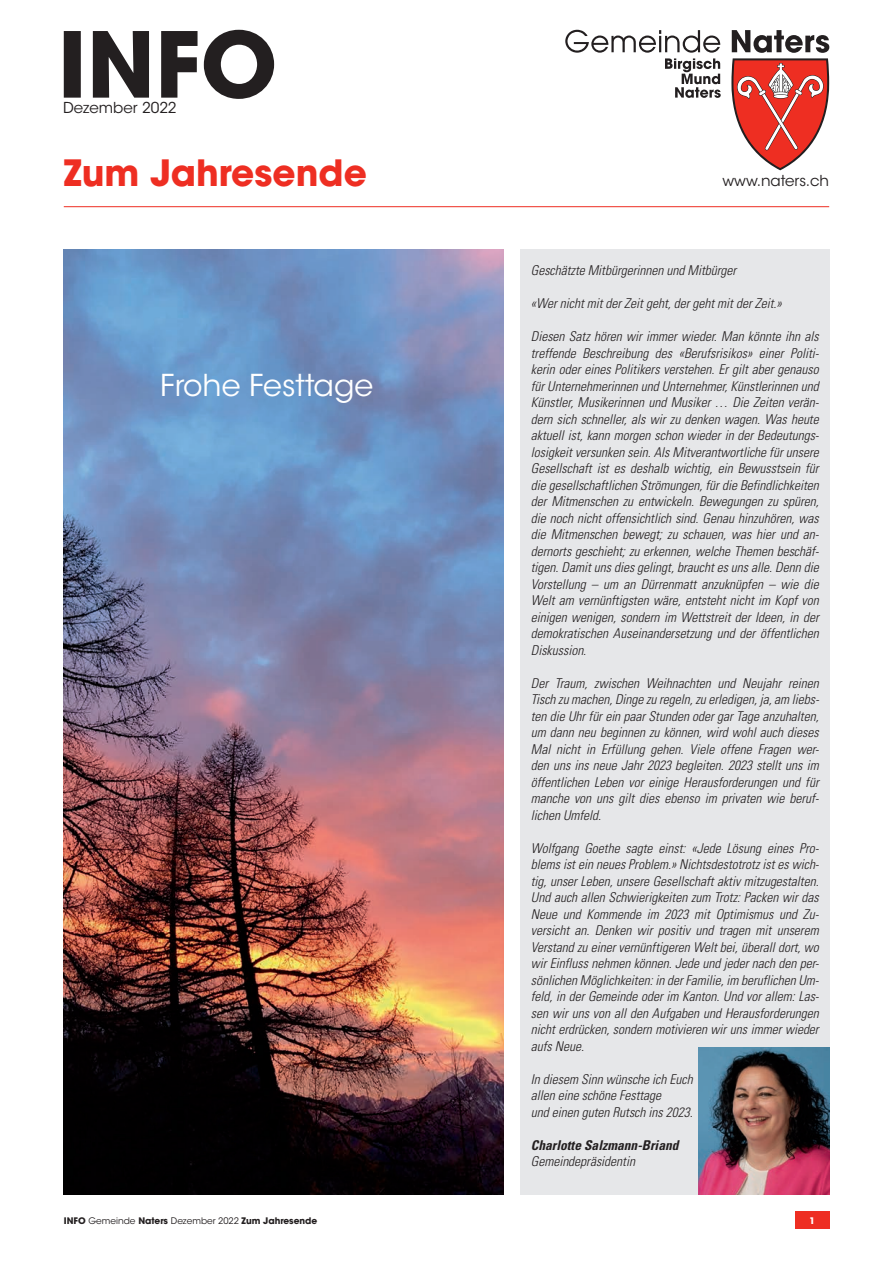
<style>
.page{position:relative;width:893px;height:1263px;background:#fff}
.page>*{position:absolute;margin:0;border:0;box-sizing:border-box;transform-origin:0 0}
.t1{font:700 36px "ITC Avant Garde Std";color:#ee2e22}
.t2{font:30px "ITC Avant Garde Std";color:#fff}
.t3{font:15px "ITC Avant Garde Std";color:#231f20}
.t4{font:italic 300 condensed 13.5px/16.5px "Univers LT Std";color:#231f20;text-align:justify}
.t5{font:italic 700 condensed 13.5px "Univers LT Std";color:#231f20}
.t6{font:700 9px "ITC Avant Garde Std";color:#231f20}
.t7{font:700 9px "ITC Avant Garde Std";color:#fff}
.s1{font-weight:400}
</style>
<div class="page">
<div style="left:795px;top:1212px;width:34px;height:17px;background:#ee2e22"></div>
<img style="left:64px;top:249px;width:439px;height:945px">
<svg style="left:565px;top:30px;width:156px;height:68px"></svg>
<svg style="left:731px;top:30px;width:98px;height:140px"></svg>
<svg style="left:64px;top:30px;width:210px;height:69px"></svg>
<hr style="left:64px;top:206px;width:765px;height:1px;background:#ee2e22">
<div style="left:520px;top:249px;width:309px;height:945px;background:#e6e7e9"></div>
<img style="left:699px;top:1047px;width:130px;height:147px">
<p class="t3" style="left:63px;top:99px;width:115px">Dezember 2022</p>
<p class="t1" style="left:64px;top:149px;width:305px">Zum Jahresende</p>
<p class="t2" style="left:160px;top:367px;width:215px">Frohe Festtage</p>
<p class="t3" style="left:722px;top:172px;width:108px">www.naters.ch</p>
<p class="t4" style="left:531px;top:262px;width:207px">Geschätzte Mitbürgerinnen und Mitbürger</p>
<p class="t4" style="left:531px;top:295px;width:252px">«Wer nicht mit der Zeit geht, der geht mit der Zeit.»</p>
<p class="t4" style="left:531px;top:328px;width:290px">Diesen Satz hören wir immer wieder. Man könnte ihn als treffende Beschreibung des «Berufsrisikos» einer Politi&shy;kerin oder eines Politikers verstehen. Er gilt aber genauso für Unternehmerinnen und Unternehmer, Künstlerinnen und Künstler, Musikerinnen und Musiker … Die Zeiten verän&shy;dern sich schneller, als wir zu denken wagen. Was heute aktuell ist, kann morgen schon wieder in der Bedeutungs&shy;losigkeit versunken sein. Als Mitverantwortliche für unsere Gesellschaft ist es deshalb wichtig, ein Bewusstsein für die gesellschaftlichen Strömungen, für die Befindlichkeiten der Mitmenschen zu entwickeln. Bewegungen zu spüren, die noch nicht offensichtlich sind. Genau hinzuhören, was die Mitmenschen bewegt; zu schauen, was hier und an&shy;dernorts geschieht; zu erkennen, welche Themen beschäf&shy;tigen. Damit uns dies gelingt, braucht es uns alle. Denn die Vorstellung – um an Dürrenmatt anzuknüpfen – wie die Welt am vernünftigsten wäre, entsteht nicht im Kopf von einigen wenigen, sondern im Wettstreit der Ideen, in der demokratischen Auseinandersetzung und der öffentlichen Diskussion.</p>
<p class="t4" style="left:531px;top:675px;width:290px">Der Traum, zwischen Weihnachten und Neujahr reinen Tisch zu machen, Dinge zu regeln, zu erledigen, ja, am liebs&shy;ten die Uhr für ein paar Stunden oder gar Tage anzuhalten, um dann neu beginnen zu können, wird wohl auch dieses Mal nicht in Erfüllung gehen. Viele offene Fragen wer&shy;den uns ins neue Jahr 2023 begleiten. 2023 stellt uns im öffentlichen Leben vor einige Herausforderungen und für manche von uns gilt dies ebenso im privaten wie beruf&shy;lichen Umfeld.</p>
<p class="t4" style="left:531px;top:840px;width:290px">Wolfgang Goethe sagte einst: «Jede Lösung eines Pro&shy;blems ist ein neues Problem.» Nichtsdestotrotz ist es wich&shy;tig, unser Leben, unsere Gesellschaft aktiv mitzugestalten.<br>Und auch allen Schwierigkeiten zum Trotz: Packen wir das Neue und Kommende im 2023 mit Optimismus und Zu&shy;versicht an. Denken wir positiv und tragen mit unserem Verstand zu einer vernünftigeren Welt bei, überall dort, wo wir Einfluss nehmen können. Jede und jeder nach den per&shy;sönlichen Möglichkeiten: in der Familie, im beruflichen Um&shy;feld, in der Gemeinde oder im Kanton. Und vor allem: Las&shy;sen wir uns von all den Aufgaben und Herausforderungen nicht erdrücken, sondern motivieren wir uns immer wieder aufs Neue.</p>
<p class="t4" style="left:531px;top:1071px;width:163px">In diesem Sinn wünsche ich Euch</p>
<p class="t4" style="left:531px;top:1087px;width:163px">allen eine schöne Festtage<br>und einen guten Rutsch ins 2023.</p>
<p class="t5" style="left:531px;top:1137px;width:149px">Charlotte Salzmann-Briand</p>
<p class="t4" style="left:531px;top:1153px;width:106px">Gemeindepräsidentin</p>
<p class="t6" style="left:64px;top:1214px;width:255px">INFO <span class="s1">Gemeinde</span> Naters <span class="s1">Dezember 2022</span> Zum Jahresende</p>
<p class="t7" style="left:809px;top:1214px;width:7px">1</p>
</div>
